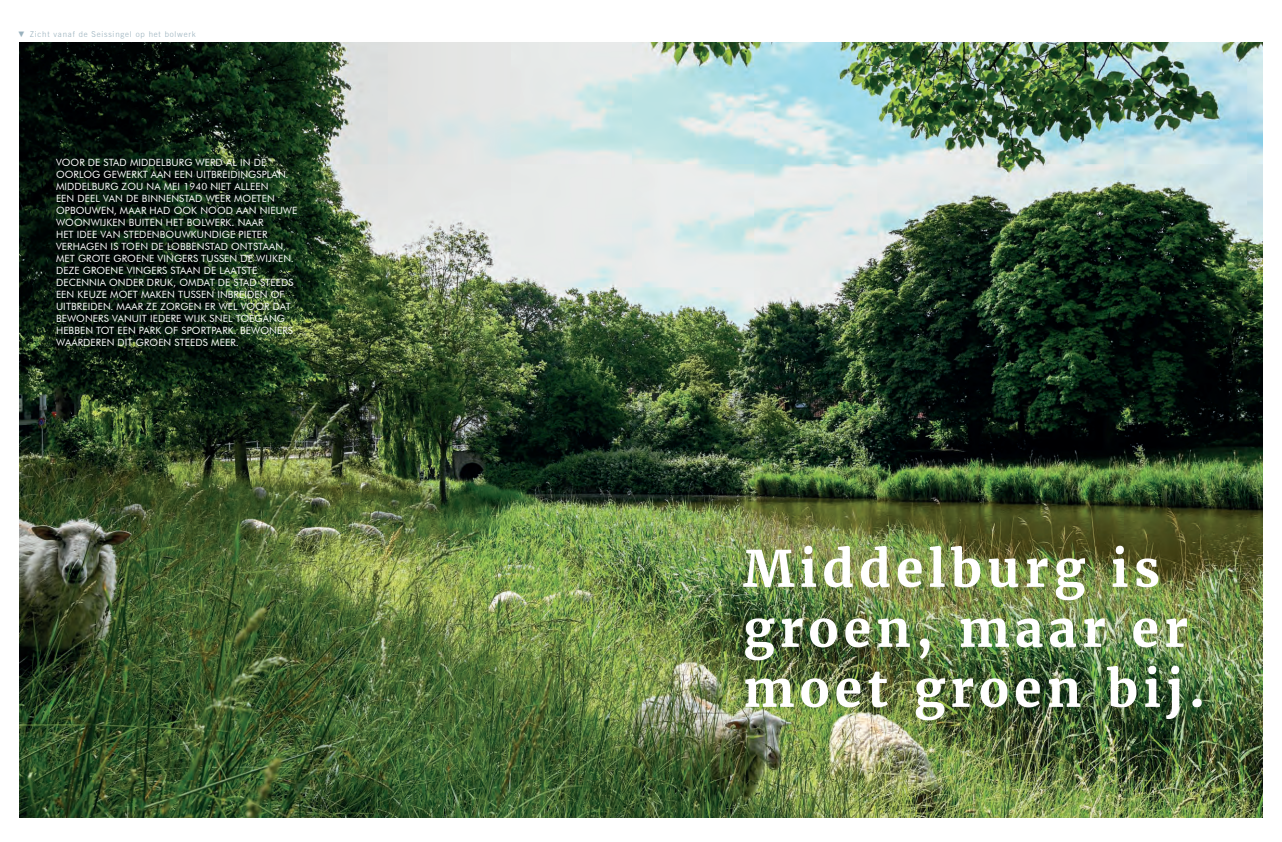
<style>
.page{position:relative;width:1282px;height:842px;background:#fff}
.page>*{position:absolute;margin:0;border:0;box-sizing:border-box;transform-origin:0 0}
.t1{font:700 50px/60px "Merriweather";letter-spacing:.1em;color:#fff}
.t2{font:10px/12px "Futura BT";letter-spacing:.01em;color:#fff}
.t3{font:300 8px "News Gothic BT";letter-spacing:.1em;color:#99b1bd}
.s1{font-family:"Arial";font-weight:900}
</style>
<div class="page">
<img style="left:20px;top:43px;width:612px;height:775px">
<img style="left:632px;top:43px;width:630px;height:775px">
<p class="t3" style="left:18px;top:29px;width:180px"><span class="s1">▼</span> Zicht vanaf de Seissingel op het bolwerk</p>
<p class="t2" style="left:56px;top:157px;width:243px">VOOR DE STAD MIDDELBURG WERD AL IN DE OORLOG GEWERKT AAN EEN UITBREIDINGSPLAN.<br>MIDDELBURG ZOU NA MEI 1940 NIET ALLEEN<br>EEN DEEL VAN DE BINNENSTAD WEER MOETEN OPBOUWEN, MAAR HAD OOK NOOD AAN NIEUWE WOONWIJKEN BUITEN HET BOLWERK. NAAR<br>HET IDEE VAN STEDENBOUWKUNDIGE PIETER VERHAGEN IS TOEN DE LOBBENSTAD ONTSTAAN, MET GROTE GROENE VINGERS TUSSEN DE WIJKEN.<br>DEZE GROENE VINGERS STAAN DE LAATSTE DECENNIA ONDER DRUK, OMDAT DE STAD STEEDS EEN KEUZE MOET MAKEN TUSSEN INBREIDEN OF UITBREIDEN. MAAR ZE ZORGEN ER WEL VOOR DAT BEWONERS VANUIT IEDERE WIJK SNEL TOEGANG HEBBEN TOT EEN PARK OF SPORTPARK. BEWONERS WAARDEREN DIT GROEN STEEDS MEER.</p>
<h1 class="t1" style="left:743px;top:539px;width:464px">Middelburg is groen, maar er moet groen bij.</h1>
</div>
